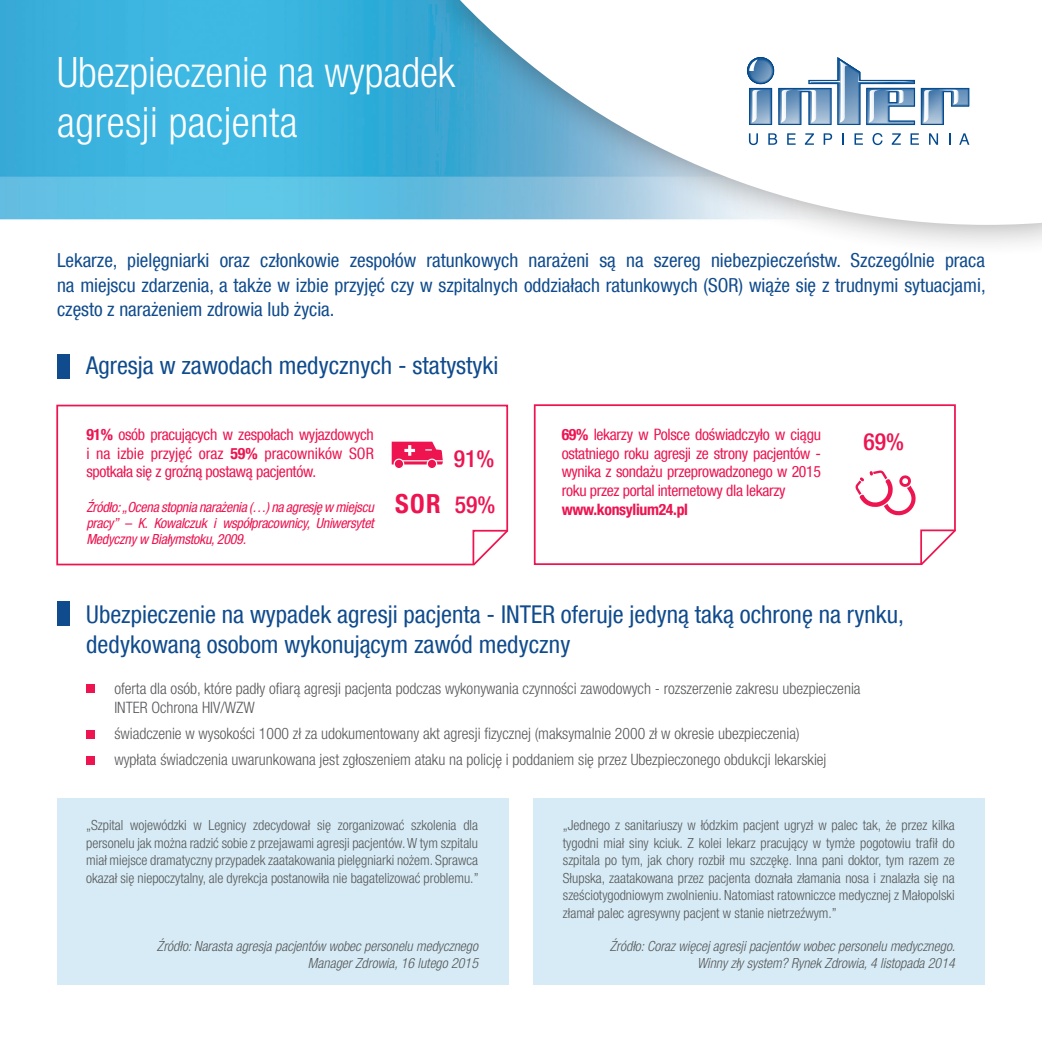
<style>
.page{position:relative;width:1042px;height:1042px;background:#fff}
.page>*{position:absolute;margin:0;border:0;box-sizing:border-box;transform-origin:0 0}
.t1{font:300 condensed 42px "Helvetica Neue LT Com";color:#fff}
.t2{font:700 condensed 26.25px "Helvetica Neue LT Com";color:#ed1450}
.t3{font:condensed 24.5px/29.4px "Helvetica Neue LT Com";color:#0f4b8d}
.t4{font:500 condensed 23.62px "Helvetica Neue LT Com";color:#ed1450}
.t5{font:condensed 19.25px/24.5px "Helvetica Neue LT Com";color:#0f4b8d;text-align:justify}
.t6{font:300 condensed 15.75px "Helvetica Neue LT Com";color:#57585a}
.t7{font:condensed 15.75px/18.9px "Helvetica Neue LT Com";letter-spacing:-.02em;color:#ed1450;text-align:justify}
.t8{font:700 condensed 15.75px "Helvetica Neue LT Com";letter-spacing:-.02em;color:#ed1450}
.t9{font:300 condensed 14px/17.5px "Helvetica Neue LT Com";color:#57585a;text-align:justify}
.t10{font:italic 300 condensed 14px/16.8px "Helvetica Neue LT Com";color:#57585a;text-align:right}
.t11{font:italic condensed 14px/15.8px "Helvetica Neue LT Com";letter-spacing:-.02em;color:#ed1450;text-align:justify}
.s1{font-weight:700}
</style>
<div class="page">
<img style="left:0;top:0;width:419px;height:220px">
<div style="left:57px;top:799px;width:451px;height:186px;background:#d6ebf5"></div>
<div style="left:534px;top:799px;width:451px;height:186px;background:#d6ebf5"></div>
<div style="left:86px;top:684px;width:9px;height:9px;background:#ed1450"></div>
<div style="left:57px;top:601px;width:13px;height:25px;background:#0f4b8d"></div>
<div style="left:86px;top:730px;width:9px;height:9px;background:#ed1450"></div>
<div style="left:86px;top:756px;width:9px;height:9px;background:#ed1450"></div>
<div style="left:57px;top:354px;width:13px;height:25px;background:#0f4b8d"></div>
<svg style="left:56px;top:404px;width:453px;height:162px"></svg>
<svg style="left:533px;top:404px;width:423px;height:161px"></svg>
<svg style="left:472px;top:529px;width:37px;height:37px"></svg>
<svg style="left:919px;top:528px;width:37px;height:37px"></svg>
<div style="left:419px;top:0;width:623px;height:258px;background:#231f20;opacity:.45"></div>
<svg style="left:446px;top:0;width:596px;height:225px"></svg>
<svg style="left:749px;top:133px;width:9px;height:12px"></svg>
<svg style="left:768px;top:133px;width:9px;height:12px"></svg>
<svg style="left:787px;top:133px;width:8px;height:12px"></svg>
<svg style="left:805px;top:133px;width:9px;height:12px"></svg>
<svg style="left:823px;top:133px;width:9px;height:12px"></svg>
<svg style="left:842px;top:133px;width:2px;height:12px"></svg>
<svg style="left:854px;top:133px;width:9px;height:12px"></svg>
<svg style="left:872px;top:133px;width:10px;height:12px"></svg>
<svg style="left:892px;top:133px;width:9px;height:12px"></svg>
<svg style="left:910px;top:133px;width:9px;height:12px"></svg>
<svg style="left:929px;top:133px;width:9px;height:12px"></svg>
<svg style="left:949px;top:133px;width:1px;height:12px"></svg>
<svg style="left:959px;top:133px;width:10px;height:12px"></svg>
<svg style="left:747px;top:57px;width:222px;height:68px"></svg>
<img style="left:871px;top:90px;width:44px;height:29px">
<p class="t1" style="left:57px;top:48px;width:399px">Ubezpieczenie na wypadek</p>
<p class="t1" style="left:57px;top:98px;width:242px">agresji pacjenta</p>
<p class="t5" style="left:57px;top:248px;width:930px">Lekarze, pielęgniarki oraz członkowie zespołów ratunkowych narażeni są na szereg niebezpieczeństw. Szczególnie praca na miejscu zdarzenia, a także w izbie przyjęć czy w szpitalnych oddziałach ratunkowych (SOR) wiąże się z trudnymi sytuacjami, często z narażeniem zdrowia lub życia.</p>
<p class="t3" style="left:86px;top:350px;width:414px">Agresja w zawodach medycznych - statystyki</p>
<p class="t7" style="left:86px;top:424px;width:289px"><span class="s1">91%</span> osób pracujących w zespołach wyjazdowych i na izbie przyjęć oraz <span class="s1">59%</span> pracowników SOR spotkała się z groźną postawą pacjentów.</p>
<p class="t11" style="left:86px;top:499px;width:289px">Źródło: „Ocena stopnia narażenia (…) na agresję w miejscu pracy” – K. Kowalczuk i współpracownicy, Uniwersytet Medyczny w Białymstoku, 2009.</p>
<p class="t4" style="left:454px;top:445px;width:42px">91%</p>
<p class="t2" style="left:395px;top:487px;width:47px">SOR</p>
<p class="t4" style="left:455px;top:490px;width:42px">59%</p>
<p class="t7" style="left:562px;top:424px;width:261px"><span class="s1">69%</span> lekarzy w Polsce doświadczyło w ciągu ostatniego roku agresji ze strony pacjentów - wynika z sondażu przeprowadzonego w 2015 roku przez portal internetowy dla lekarzy</p>
<p class="t8" style="left:562px;top:500px;width:128px">www.konsylium24.pl</p>
<p class="t4" style="left:863px;top:428px;width:42px">69%</p>
<p class="t3" style="left:86px;top:600px;width:819px">Ubezpieczenie na wypadek agresji pacjenta - INTER oferuje jedyną taką ochronę na rynku, dedykowaną osobom wykonującym zawód medyczny</p>
<p class="t6" style="left:114px;top:679px;width:748px">oferta dla osób, które padły ofiarą agresji pacjenta podczas wykonywania czynności zawodowych - rozszerzenie zakresu ubezpieczenia</p>
<p class="t6" style="left:114px;top:698px;width:142px">INTER Ochrona HIV/WZW</p>
<p class="t6" style="left:114px;top:724px;width:687px">świadczenie w wysokości 1000 zł za udokumentowany akt agresji fizycznej (maksymalnie 2000 zł w okresie ubezpieczenia)</p>
<p class="t6" style="left:114px;top:751px;width:714px">wypłata świadczenia uwarunkowana jest zgłoszeniem ataku na policję i poddaniem się przez Ubezpieczonego obdukcji lekarskiej</p>
<p class="t9" style="left:86px;top:816px;width:394px">„Szpital wojewódzki w Legnicy zdecydował się zorganizować szkolenia dla personelu jak można radzić sobie z przejawami agresji pacjentów. W tym szpitalu miał miejsce dramatyczny przypadek zaatakowania pielęgniarki nożem. Sprawca okazał się niepoczytalny, ale dyrekcja postanowiła nie bagatelizować problemu.”</p>
<p class="t9" style="left:563px;top:816px;width:393px">„Jednego z sanitariuszy w łódzkim pacjent ugryzł w palec tak, że przez kilka tygodni miał siny kciuk. Z kolei lekarz pracujący w tymże pogotowiu trafił do szpitala po tym, jak chory rozbił mu szczękę. Inna pani doktor, tym razem ze Słupska, zaatakowana przez pacjenta doznała złamania nosa i znalazła się na sześciotygodniowym zwolnieniu. Natomiast ratowniczce medycznej z Małopolski złamał palec agresywny pacjent w stanie nietrzeźwym.”</p>
<p class="t10" style="left:157px;top:937px;width:323px">Źródło: Narasta agresja pacjentów wobec personelu medycznego</p>
<p class="t10" style="left:308px;top:954px;width:172px">Manager Zdrowia, 16 lutego 2015</p>
<p class="t10" style="left:610px;top:937px;width:347px">Źródło: Coraz więcej agresji pacjentów wobec personelu medycznego.<br>Winny zły system? Rynek Zdrowia, 4 listopada 2014</p>
</div>
